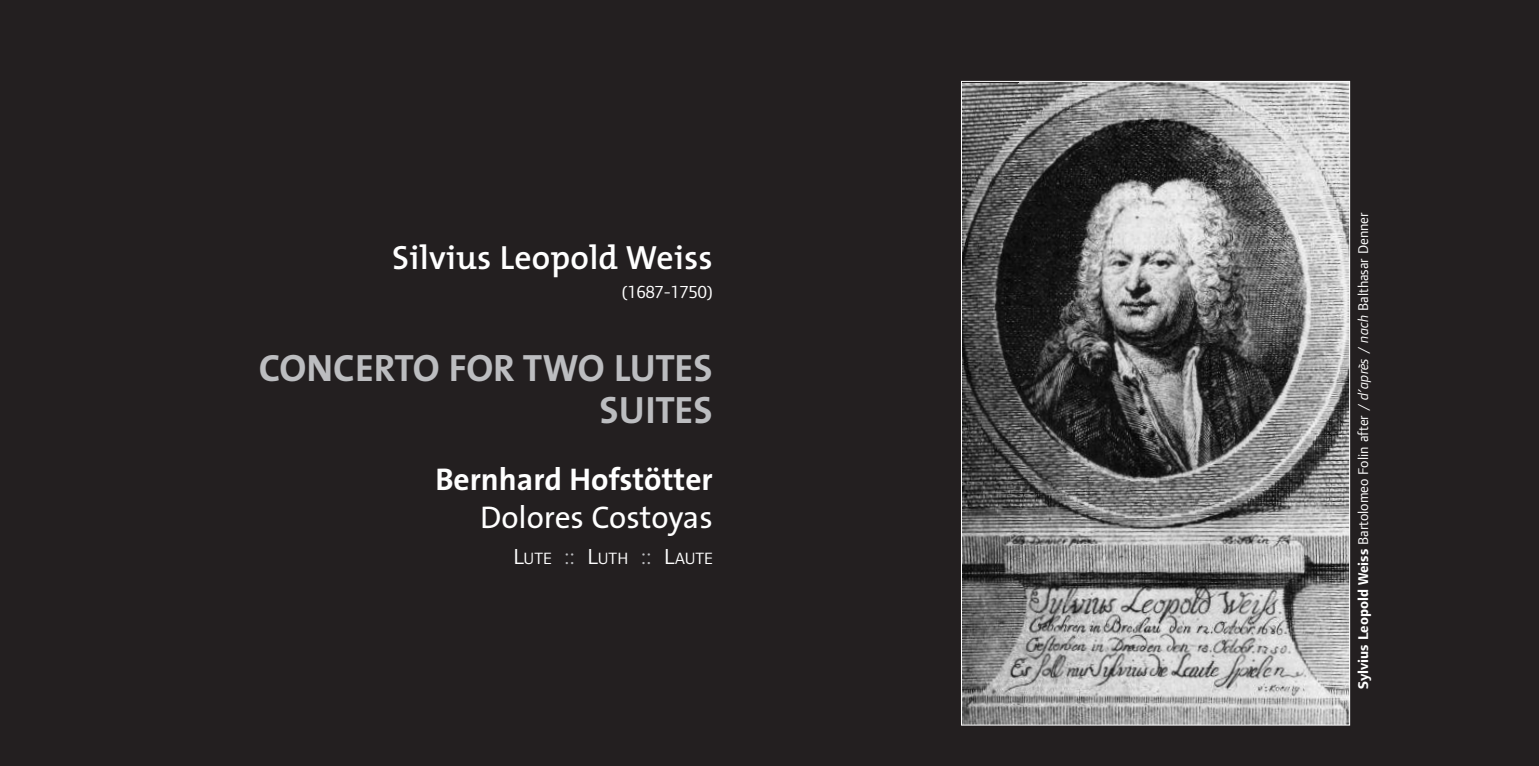
<style>
.page{position:relative;width:1539px;height:766px;background:#fff}
.page>*{position:absolute;margin:0;border:0;box-sizing:border-box;transform-origin:0 0}
.t1{font:700 38.25px/42.8px "The Sans";color:#bcbdc0;text-align:right}
.t2{font:600 33.75px "The Mix";letter-spacing:.005em;color:#fff}
.t3{font:700 31.5px "The Sans";color:#fff}
.t4{font:31.5px "The Sans";color:#fff}
.t5{font:18px "Foundry Form Sans";color:#fff}
.t6{font:16.88px "Foundry Form Sans";color:#fff}
.t7{font:14.62px "Foundry Form Sans";color:#fff}
.s1{font-size:22.5px}
.s2{font-size:22.5px;color:#bcbdc0}
.s3{font-weight:700}
.s4{font-style:italic}
</style>
<div class="page">
<div style="left:770px;top:0;width:769px;height:765px;background:#231f20"></div>
<div style="left:0;top:0;width:770px;height:765px;background:#231f20"></div>
<img style="left:963px;top:83px;width:385px;height:640px">
<h2 class="t2" style="left:392px;top:246px;width:322px">Silvius Leopold Weiss</h2>
<p class="t5" style="left:622px;top:285px;width:92px">(1687-1750)</p>
<h1 class="t1" style="left:259px;top:350px;width:455px">CONCERTO FOR TWO LUTES<br>SUITES</h1>
<h3 class="t3" style="left:435px;top:467px;width:279px">Bernhard Hofstötter</h3>
<h3 class="t4" style="left:480px;top:504px;width:234px">Dolores Costoyas</h3>
<p class="t6" style="left:513px;top:551px;width:201px"><span class="s1">L</span>UTE <span class="s2">::</span> <span class="s1">L</span>UTH <span class="s2">::</span> <span class="s1">L</span>AUTE</p>
<p class="t7" style="left:1358px;top:688px;width:478px;rotate:-90deg"><span class="s3">Sylvius Leopold Weiss</span> Bartolomeo Folin after / <span class="s4">d’après</span> / <span class="s4">nach</span> Balthasar Denner</p>
</div>
